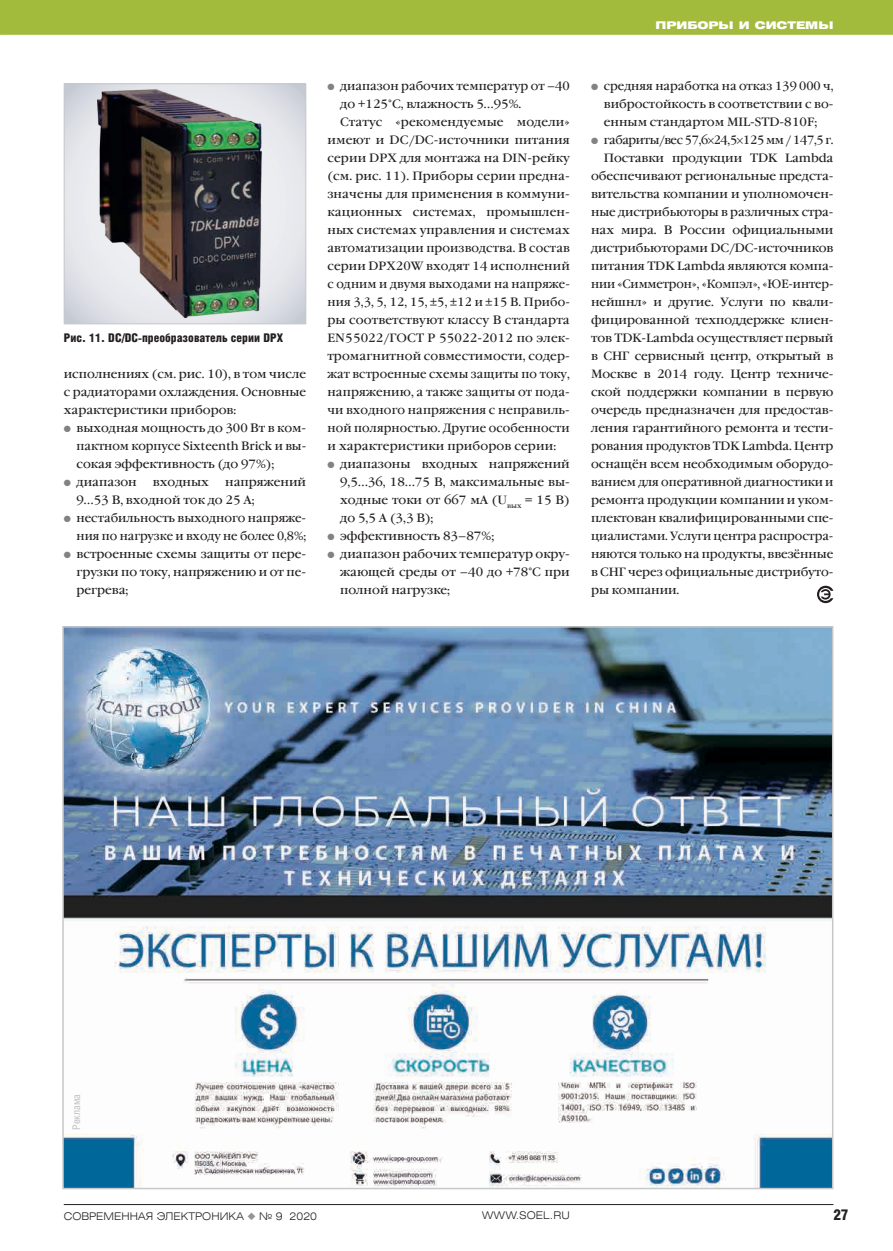
<style>
.page{position:relative;width:893px;height:1251px;background:#fff}
.page>*{position:absolute;margin:0;border:0;box-sizing:border-box;transform-origin:0 0}
.t1{font:15px "Helios Cond Black C";color:#231f20}
.t2{font:12px/18px "Garamond Book C";color:#231f20;text-align:justify}
.t3{font:12px/18px "Garamond Book C";color:#231f20;text-align:justify;scale:.96 1}
.t4{font:12px "Garamond Book C";color:#231f20;scale:.95 1}
.t5{font:12px "Helios Cond Black C";color:#231f20}
.t6{font:12px "Garamond Book C";letter-spacing:-.03em;color:#231f20;scale:.96 1}
.t7{font:10.5px "Helios Ext Light C";color:#231f20}
.t8{font:10.5px "Helios Ext Black C";color:#fff}
.t9{font:10.5px "Helios Cond C";color:#bcbdc0}
.s1{color:#808285}
.s2{color:#939598}
</style>
<div class="page">
<div style="left:0;top:0;width:893px;height:35px;background:#a3bb3c"></div>
<hr style="left:64px;top:1203px;width:769px;height:1px;background:#231f20">
<svg style="left:66px;top:85px;width:238px;height:237px"></svg>
<img style="left:89px;top:85px;width:191px;height:237px">
<div style="left:64px;top:83px;width:242px;height:241px;border:1px solid #c7c8ca"></div>
<svg style="left:817px;top:585px;width:16px;height:18px"></svg>
<img style="left:65px;top:629px;width:765px;height:556px">
<p class="t5" style="left:64px;top:331px;width:221px">Рис. 11. DC/DC-преобразователь серии DPX</p>
<p class="t2" style="left:64px;top:365px;width:244px">исполнениях (см. рис. 10), в том числе с радиаторами охлаждения. Основные характеристики приборов:</p>
<p class="t2" style="left:77px;top:419px;width:231px;text-indent:-13px"><span class="s1">●</span> выходная мощность до 300 Вт в ком&shy;пактном корпусе Sixteenth Brick и вы&shy;сокая эффективность (до 97%);</p>
<p class="t2" style="left:64px;top:473px;width:75px"><span class="s1">●</span> диапазон</p>
<p class="t2" style="left:153px;top:473px;width:58px">входных</p>
<p class="t2" style="left:77px;top:473px;width:231px;text-indent:149px">напряжений<br>9…53 В, входной ток до 25 А;</p>
<p class="t2" style="left:64px;top:509px;width:244px;text-align:right"><span class="s1">●</span> нестабильность выходного напряже&shy;ния по нагрузке и входу не более 0,8%;</p>
<p class="t2" style="left:77px;top:545px;width:231px;text-indent:-13px"><span class="s1">●</span> встроенные схемы защиты от пере&shy;грузки по току, напряжению и от пе&shy;регрева;</p>
<p class="t2" style="left:327px;top:77px;width:244px"><span class="s1">●</span> диапазон рабочих температур от –40</p>
<p class="t2" style="left:340px;top:95px;width:183px">до +125°С, влажность 5…95%.</p>
<p class="t2" style="left:340px;top:113px;width:231px">Статус «рекомендуемые модели»</p>
<p class="t2" style="left:327px;top:131px;width:244px">имеют и DC/DC-источники питания</p>
<p class="t2" style="left:327px;top:149px;width:244px">серии DPX для монтажа на DIN-рейку</p>
<p class="t2" style="left:327px;top:167px;width:244px">(см. рис. 11). Приборы серии предна-</p>
<p class="t2" style="left:327px;top:185px;width:244px">значены для применения в коммуни-</p>
<p class="t2" style="left:327px;top:203px;width:244px">кационных системах, промышлен-</p>
<p class="t2" style="left:327px;top:221px;width:244px">ных системах управления и системах</p>
<p class="t2" style="left:327px;top:239px;width:244px">автоматизации производства. В состав</p>
<p class="t2" style="left:327px;top:257px;width:244px">серии DPX20W входят 14 исполнений</p>
<p class="t3" style="left:327px;top:275px;width:254px">с одним и двумя выходами на напряже-</p>
<p class="t3" style="left:327px;top:293px;width:254px">ния 3,3, 5, 12, 15, ±5, ±12 и ±15 В. Прибо-</p>
<p class="t2" style="left:327px;top:311px;width:244px">ры соответствуют классу В стандарта</p>
<p class="t2" style="left:327px;top:329px;width:244px">EN55022/ГОСТ Р 55022-2012 по элек-</p>
<p class="t2" style="left:327px;top:347px;width:244px">тромагнитной совместимости, содер-</p>
<p class="t4" style="left:327px;top:367px;width:257px">жат встроенные схемы защиты по току,</p>
<p class="t2" style="left:327px;top:383px;width:244px">напряжению, а также защиты от пода-</p>
<p class="t2" style="left:327px;top:401px;width:244px">чи входного напряжения с неправиль-</p>
<p class="t3" style="left:327px;top:419px;width:254px">ной полярностью. Другие особенности</p>
<p class="t2" style="left:327px;top:437px;width:230px">и характеристики приборов серии:</p>
<p class="t2" style="left:340px;top:455px;width:231px;text-indent:-13px"><span class="s1">●</span> диапазоны входных напряжений 9,5…36, 18…75 В, максимальные вы&shy;ходные токи от 667 мА (U<sub>вых</sub> = 15 В) до 5,5 А (3,3 В);</p>
<p class="t2" style="left:327px;top:527px;width:168px"><span class="s1">●</span> эффективность 83–87%;</p>
<p class="t2" style="left:340px;top:545px;width:231px;text-indent:-13px"><span class="s1">●</span> диапазон рабочих температур окру&shy;жающей среды от –40 до +78°С при полной нагрузке;</p>
<p class="t8" style="left:655px;top:19px;width:180px">Приборы и системы</p>
<p class="t3" style="left:604px;top:77px;width:241px;text-indent:-13px"><span class="s1">●</span> средняя наработка на отказ 139 000 ч, вибростойкость в соответствии с во&shy;енным стандартом MIL-STD-810F;</p>
<p class="t6" style="left:591px;top:133px;width:254px"><span class="s1">●</span> габариты/вес 57,6 24,5 125 мм / 147,5 г.</p>
<p class="t2" style="left:604px;top:149px;width:231px">Поставки продукции TDK Lambda</p>
<p class="t2" style="left:591px;top:167px;width:244px">обеспечивают региональные предста-</p>
<p class="t2" style="left:591px;top:185px;width:244px">вительства компании и уполномочен-</p>
<p class="t2" style="left:591px;top:203px;width:244px">ные дистрибьюторы в различных стра-</p>
<p class="t2" style="left:591px;top:221px;width:244px">нах мира. В России официальными</p>
<p class="t2" style="left:591px;top:239px;width:244px">дистрибьюторами DC/DC-источников</p>
<p class="t2" style="left:591px;top:257px;width:244px">питания TDK Lambda являются компа-</p>
<p class="t4" style="left:591px;top:277px;width:256px">нии «Симметрон», «Компэл», «ЮЕ-интер-</p>
<p class="t2" style="left:591px;top:293px;width:244px">нейшнл» и другие. Услуги по квали-</p>
<p class="t2" style="left:591px;top:311px;width:244px">фицированной техподдержке клиен-</p>
<p class="t2" style="left:591px;top:329px;width:244px">тов TDK-Lambda осуществляет первый</p>
<p class="t2" style="left:591px;top:347px;width:244px">в СНГ сервисный центр, открытый в</p>
<p class="t2" style="left:591px;top:365px;width:244px">Москве в 2014 году. Центр техниче-</p>
<p class="t2" style="left:591px;top:383px;width:244px">ской поддержки компании в первую</p>
<p class="t2" style="left:591px;top:401px;width:244px">очередь предназначен для предостав-</p>
<p class="t2" style="left:591px;top:419px;width:244px">ления гарантийного ремонта и тести-</p>
<p class="t2" style="left:591px;top:437px;width:244px">рования продуктов TDK Lambda. Центр</p>
<p class="t2" style="left:591px;top:455px;width:244px">оснащён всем необходимым оборудо-</p>
<p class="t3" style="left:591px;top:473px;width:254px">ванием для оперативной диагностики и</p>
<p class="t2" style="left:591px;top:491px;width:244px">ремонта продукции компании и уком-</p>
<p class="t2" style="left:591px;top:509px;width:244px">плектован квалифицированными спе-</p>
<p class="t3" style="left:591px;top:527px;width:254px">циалистами. Услуги центра распростра-</p>
<p class="t2" style="left:591px;top:545px;width:244px">няются только на продукты, ввезённые</p>
<p class="t2" style="left:591px;top:563px;width:244px">в СНГ через официальные дистрибуто-</p>
<p class="t2" style="left:591px;top:581px;width:90px">ры компании.</p>
<p class="t9" style="left:70px;top:1129px;width:37px;rotate:-90deg">Реклама</p>
<p class="t7" style="left:64px;top:1208px;width:255px">СОВРЕМЕННАЯ ЭЛЕКТРОНИКА <span class="s2">◆</span> № 9 2020</p>
<p class="t7" style="left:482px;top:1208px;width:89px">WWW.SOEL.RU</p>
<p class="t1" style="left:833px;top:1205px;width:17px">27</p>
</div>
